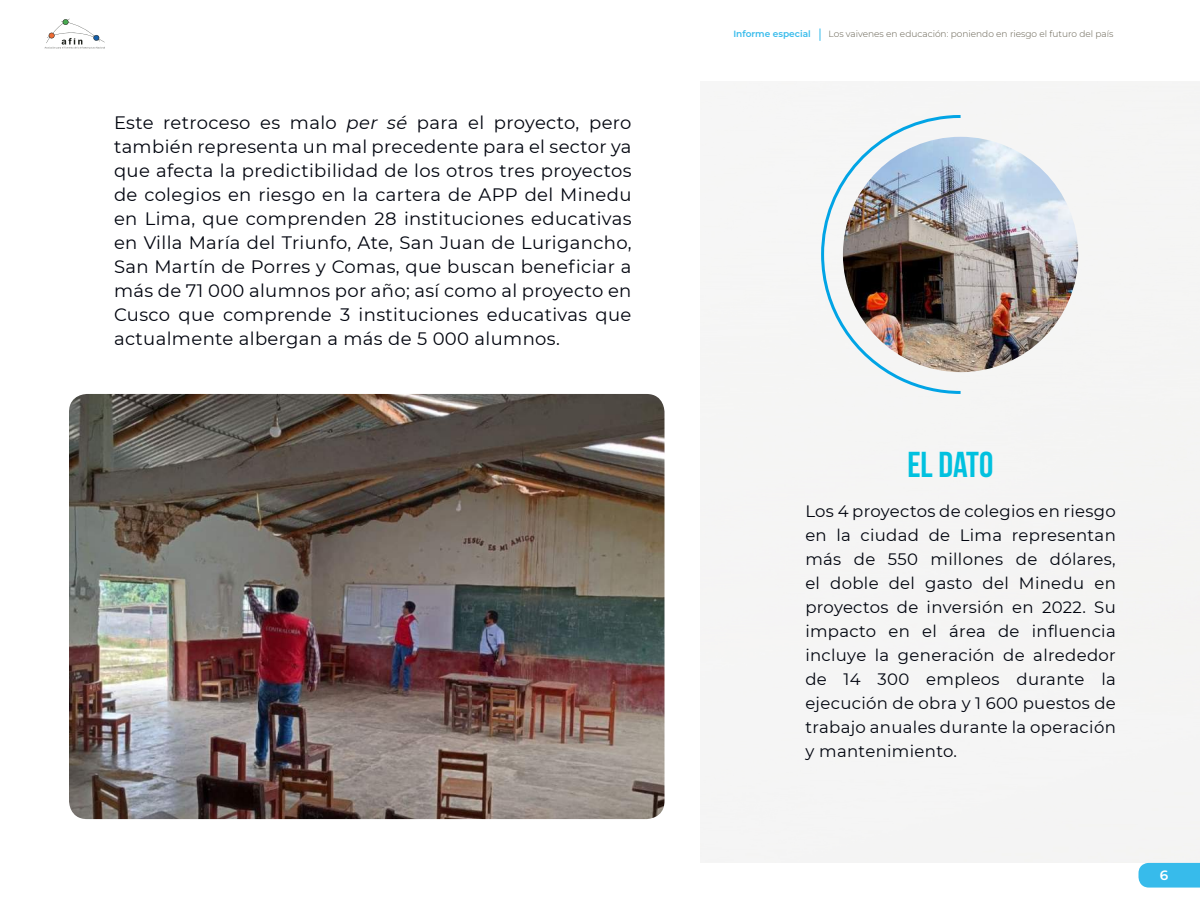
<style>
.page{position:relative;width:1200px;height:900px;background:#fff}
.page>*{position:absolute;margin:0;border:0;box-sizing:border-box;transform-origin:0 0}
.t1{font:700 36px "Bebas Neue";color:#01c1df}
.t2{font:18px/24px "Montserrat";letter-spacing:.02em;color:#00040e;text-align:justify}
.t3{font:16.5px/24px "Montserrat";letter-spacing:.02em;color:#00040e;text-align:justify}
.t4{font:600 13.5px "Montserrat";color:#fff}
.t5{font:300 9px "Montserrat";color:#625d4d}
.t6{font:600 9px "Montserrat";color:#37bbeb}
.s1{font-style:italic}
</style>
<div class="page">
<svg style="left:1138px;top:863px;width:62px;height:25px;background:#41beec"></svg>
<svg style="left:820px;top:28px;width:1px;height:13px"></svg>
<svg style="left:45px;top:19px;width:60px;height:30px"></svg>
<div style="left:700px;top:81px;width:500px;height:782px;background:#f5f5f4"></div>
<img style="left:843px;top:137px;width:235px;height:235px;border-radius:118px">
<img style="left:820px;top:113px;width:144px;height:282px">
<img style="left:69px;top:394px;width:595px;height:425px">
<p class="t2" style="left:114px;top:110px;width:519px">Este retroceso es malo <span class="s1">per sé</span> para el proyecto, pero también representa un mal precedente para el sector ya que afecta la predictibilidad de los otros tres proyectos de colegios en riesgo en la cartera de APP del Minedu en Lima, que comprenden 28 instituciones educativas en Villa María del Triunfo, Ate, San Juan de Lurigancho, San Martín de Porres y Comas, que buscan beneficiar a más de 71 000 alumnos por año; así como al proyecto en Cusco que comprende 3 instituciones educativas que actualmente albergan a más de 5 000 alumnos.</p>
<p class="t6" style="left:733px;top:28px;width:79px">Informe especial</p>
<p class="t5" style="left:829px;top:28px;width:286px">Los vaivenes en educación: poniendo en riesgo el futuro del país</p>
<h1 class="t1" style="left:907px;top:445px;width:88px">El Dato</h1>
<p class="t3" style="left:805px;top:499px;width:312px">Los 4 proyectos de colegios en riesgo en la ciudad de Lima representan más de 550 millones de dólares, el doble del gasto del Minedu en proyectos de inversión en 2022. Su impacto en el área de influencia incluye la generación de alrededor de 14 300 empleos durante la ejecución de obra y 1 600 puestos de trabajo anuales durante la operación y mantenimiento.</p>
<p class="t4" style="left:1160px;top:865px;width:10px">6</p>
</div>
